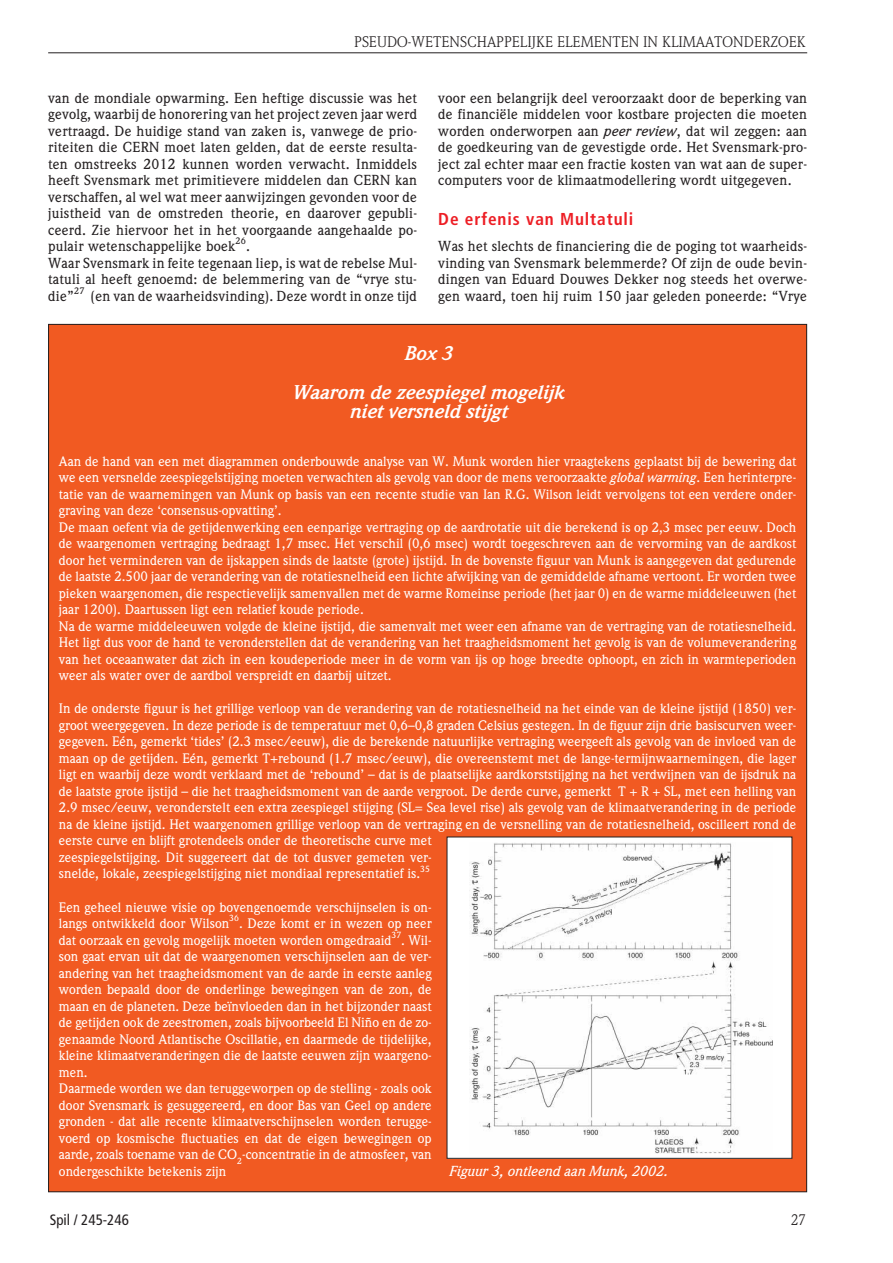
<style>
.page{position:relative;width:893px;height:1263px;background:#fff}
.page>*{position:absolute;margin:0;border:0;box-sizing:border-box;transform-origin:0 0}
.t1{font:italic 700 19.5px/39px "Weidemann";color:#fff;text-align:center}
.t2{font:700 condensed 17.25px "Frutiger";letter-spacing:.05em;color:#ed1e25}
.t3{font:15px "Weidemann";color:#231f20}
.t4{font:condensed 15px "Frutiger";color:#231f20}
.t5{font:15px "Weidemann";color:#231f20;scale:.93 1}
.t6{font:500 14.25px/16.5px "Weidemann";letter-spacing:.015em;color:#231f20;text-align:justify}
.t7{font:italic 500 14.25px "Weidemann";color:#fff}
.t8{font:500 13.5px/16.5px "Weidemann";color:#fff}
.t9{font:500 9.3px "Weidemann";color:#231f20}
.t10{font:500 8.7px "Weidemann";color:#fff}
.s1{font-style:italic}
</style>
<div class="page">
<hr style="left:48px;top:52px;width:759px;height:1px;background:#231f20">
<div style="left:49px;top:324px;width:758px;height:868px;background:#f15a22"></div>
<div style="left:447px;top:837px;width:345px;height:321px;background:#fff"></div>
<img style="left:470px;top:843px;width:303px;height:311px">
<p class="t3" style="left:354px;top:36px;width:453px">PSEUDO-WETENSCHAPPELIJKE ELEMENTEN IN KLIMAATONDERZOEK</p>
<p class="t6" style="left:48px;top:91px;width:370px">van de mondiale opwarming. Een heftige discussie was het gevolg, waarbij de honorering van het project zeven jaar werd vertraagd. De huidige stand van zaken is, vanwege de prio&shy;riteiten die CERN moet laten gelden, dat de eerste resulta&shy;ten omstreeks 2012 kunnen worden verwacht. Inmiddels heeft Svensmark met primitievere middelen dan CERN kan verschaffen, al wel wat meer aanwijzingen gevonden voor de juistheid van de omstreden theorie, en daarover gepubli&shy;ceerd. Zie hiervoor het in het voorgaande aangehaalde po&shy;pulair wetenschappelijke boek</p>
<p class="t9" style="left:236px;top:238px;width:12px">26</p>
<p class="t6" style="left:48px;top:239px;width:370px;text-align:left;text-indent:198px">.<br>Waar Svensmark in feite tegenaan liep, is wat de rebelse Mul&shy;tatuli al heeft genoemd: de belemmering van de “vrye stu&shy;die”</p>
<p class="t9" style="left:74px;top:287px;width:12px">27</p>
<p class="t6" style="left:91px;top:289px;width:328px">(en van de waarheidsvinding). Deze wordt in onze tijd</p>
<p class="t6" style="left:438px;top:91px;width:370px">voor een belangrijk deel veroorzaakt door de beperking van de financiële middelen voor kostbare projecten die moeten worden onderworpen aan <span class="s1">peer review</span>, dat wil zeggen: aan de goedkeuring van de gevestigde orde. Het Svensmark-pro&shy;ject zal echter maar een fractie kosten van wat aan de super&shy;computers voor de klimaatmodellering wordt uitgegeven.</p>
<p class="t2" style="left:438px;top:212px;width:197px">De erfenis van Multatuli</p>
<p class="t6" style="left:438px;top:239px;width:370px">Was het slechts de financiering die de poging tot waarheids&shy;vinding van Svensmark belemmerde? Of zijn de oude bevin&shy;dingen van Eduard Douwes Dekker nog steeds het overwe&shy;gen waard, toen hij ruim 150 jaar geleden poneerde: “Vrye</p>
<h1 class="t1" style="left:292px;top:335px;width:273px">Box 3<br>Waarom de zeespiegel mogelijk</h1>
<h1 class="t1" style="left:349px;top:394px;width:159px">niet versneld stijgt</h1>
<p class="t8" style="left:59px;top:454px;width:739px">Aan de hand van een met diagrammen onderbouwde analyse van W. Munk worden hier vraagtekens geplaatst bij de bewering dat we een versnelde zeespiegelstijging moeten verwachten als gevolg van door de mens veroorzaakte <span class="s1">global warming</span>. Een herinterpre&shy;tatie van de waarnemingen van Munk op basis van een recente studie van Ian R.G. Wilson leidt vervolgens tot een verdere onder&shy;graving van deze ‘consensus-opvatting’.<br>De maan oefent via de getijdenwerking een eenparige vertraging op de aardrotatie uit die berekend is op 2,3 msec per eeuw. Doch de waargenomen vertraging bedraagt 1,7 msec. Het verschil (0,6 msec) wordt toegeschreven aan de vervorming van de aardkost door het verminderen van de ijskappen sinds de laatste (grote) ijstijd. In de bovenste figuur van Munk is aangegeven dat gedurende de laatste 2.500 jaar de verandering van de rotatiesnelheid een lichte afwijking van de gemiddelde afname vertoont. Er worden twee pieken waargenomen, die respectievelijk samenvallen met de warme Romeinse periode (het jaar 0) en de warme middeleeuwen (het jaar 1200). Daartussen ligt een relatief koude periode.<br>Na de warme middeleeuwen volgde de kleine ijstijd, die samenvalt met weer een afname van de vertraging van de rotatiesnelheid.<br>Het ligt dus voor de hand te veronderstellen dat de verandering van het traagheidsmoment het gevolg is van de volumeverandering van het oceaanwater dat zich in een koudeperiode meer in de vorm van ijs op hoge breedte ophoopt, en zich in warmteperioden weer als water over de aardbol verspreidt en daarbij uitzet.</p>
<p class="t8" style="left:59px;top:702px;width:739px">In de onderste figuur is het grillige verloop van de verandering van de rotatiesnelheid na het einde van de kleine ijstijd (1850) ver&shy;groot weergegeven. In deze periode is de temperatuur met 0,6–0,8 graden Celsius gestegen. In de figuur zijn drie basiscurven weer&shy;gegeven. Eén, gemerkt ‘tides’ (2.3 msec/eeuw), die de berekende natuurlijke vertraging weergeeft als gevolg van de invloed van de maan op de getijden. Eén, gemerkt T+rebound (1.7 msec/eeuw), die overeenstemt met de lange-termijnwaarnemingen, die lager ligt en waarbij deze wordt verklaard met de ‘rebound’ – dat is de plaatselijke aardkorststijging na het verdwijnen van de ijsdruk na de laatste grote ijstijd – die het traagheidsmoment van de aarde vergroot. De derde curve, gemerkt T + R + SL, met een helling van 2.9 msec/eeuw, veronderstelt een extra zeespiegel stijging (SL= Sea level rise) als gevolg van de klimaatverandering in de periode na de kleine ijstijd. Het waargenomen grillige verloop van de vertraging en de versnelling van de rotatiesnelheid, oscilleert rond de eerste curve en blijft grotendeels onder de theoretische curve met<br>zeespiegelstijging. Dit suggereert dat de tot dusver gemeten ver-<br>snelde, lokale, zeespiegelstijging niet mondiaal representatief is.</p>
<p class="t10" style="left:420px;top:865px;width:11px">35</p>
<p class="t8" style="left:59px;top:900px;width:374px">Een geheel nieuwe visie op bovengenoemde verschijnselen is on&shy;langs ontwikkeld door Wilson</p>
<p class="t10" style="left:229px;top:915px;width:11px">36</p>
<p class="t8" style="left:59px;top:916px;width:374px;text-indent:180px">. Deze komt er in wezen op neer dat oorzaak en gevolg mogelijk moeten worden omgedraaid</p>
<p class="t10" style="left:391px;top:931px;width:11px">37</p>
<p class="t8" style="left:59px;top:933px;width:374px;text-indent:342px">. Wil&shy;son gaat ervan uit dat de waargenomen verschijnselen aan de ver&shy;andering van het traagheidsmoment van de aarde in eerste aanleg worden bepaald door de onderlinge bewegingen van de zon, de maan en de planeten. Deze beïnvloeden dan in het bijzonder naast de getijden ook de zeestromen, zoals bijvoorbeeld El Niño en de zo&shy;genaamde Noord Atlantische Oscillatie, en daarmede de tijdelijke, kleine klimaatveranderingen die de laatste eeuwen zijn waargeno&shy;men.<br>Daarmede worden we dan teruggeworpen op de stelling - zoals ook door Svensmark is gesuggereerd, en door Bas van Geel op andere gronden - dat alle recente klimaatverschijnselen worden terugge&shy;voerd op kosmische fluctuaties en dat de eigen bewegingen op aarde, zoals toename van de CO<sub>2</sub>-concentratie in de atmosfeer, van ondergeschikte betekenis zijn</p>
<p class="t7" style="left:450px;top:1165px;width:220px">Figuur 3, ontleend aan Munk, 2002.</p>
<p class="t4" style="left:50px;top:1214px;width:81px">Spil / 245-246</p>
<p class="t5" style="left:791px;top:1214px;width:17px">27</p>
</div>
